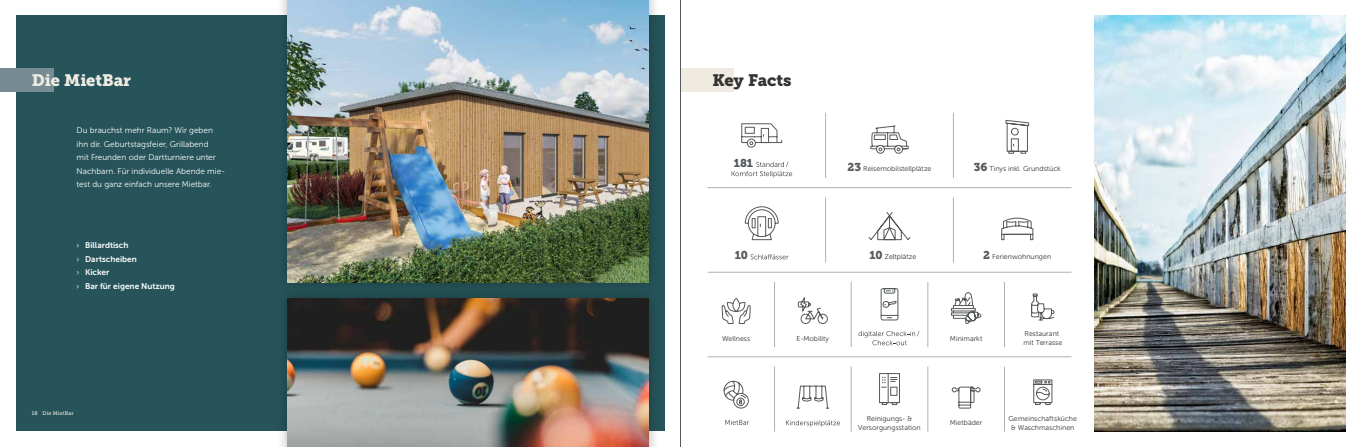
<style>
.page{position:relative;width:1361px;height:447px;background:#fff}
.page>*{position:absolute;margin:0;border:0;box-sizing:border-box;transform-origin:0 0}
.t1{font:16.5px "Museo Slab 900";letter-spacing:-.005em;color:#f0ebe1}
.t2{font:16.5px "Museo Slab 900";letter-spacing:-.01em;color:#333332}
.t3{font:11.32px "Museo Slab 900";color:#55595b}
.t4{font:8.25px/13.5px "Museo Sans 300";color:#fff}
.t5{font:8.25px/13.5px "Museo Sans 700";color:#fff}
.t6{font:7.05px/9.2px "Museo Sans 300";color:#333332;text-align:center}
.t7{font:5.25px "Museo Slab 500";letter-spacing:.02em;color:#f0ebe1}
.s1{font-family:"Museo Slab 900";font-size:11.32px;color:#55595b}
.s2{font-family:"Museo Sans 300"}
</style>
<div class="page">
<div style="left:680px;top:68px;width:53px;height:23px;background:#f0ebe1"></div>
<div style="left:16px;top:16px;width:648px;height:415px;background:#26545a"></div>
<div style="left:275px;top:0;width:385px;height:294px;background:#000;opacity:.3"></div>
<img style="left:287px;top:0;width:361px;height:282px">
<div style="left:275px;top:286px;width:385px;height:160px;background:#234e54"></div>
<img style="left:287px;top:298px;width:361px;height:148px">
<div style="left:0;top:68px;width:53px;height:23px;background:#778c92"></div>
<hr style="left:708px;top:356px;width:363px;height:1px;background:#adb1b4">
<hr style="left:708px;top:272px;width:363px;height:1px;background:#adb1b4">
<hr style="left:708px;top:187px;width:363px;height:1px;background:#adb1b4">
<hr style="left:851px;top:366px;width:1px;height:65px;background:#adb1b4">
<hr style="left:1004px;top:366px;width:1px;height:65px;background:#adb1b4">
<hr style="left:927px;top:366px;width:1px;height:65px;background:#adb1b4">
<hr style="left:774px;top:366px;width:1px;height:65px;background:#adb1b4">
<hr style="left:825px;top:113px;width:1px;height:64px;background:#adb1b4">
<hr style="left:953px;top:113px;width:1px;height:64px;background:#adb1b4">
<svg style="left:721px;top:119px;width:334px;height:289px"></svg>
<svg style="left:786px;top:420px;width:54px;height:6px"></svg>
<svg style="left:858px;top:330px;width:61px;height:15px"></svg>
<svg style="left:731px;top:161px;width:61px;height:16px"></svg>
<svg style="left:750px;top:254px;width:38px;height:5px"></svg>
<svg style="left:725px;top:419px;width:24px;height:5px"></svg>
<hr style="left:680px;top:0;width:1px;height:446px;background:#55595b">
<img style="left:1094px;top:16px;width:251px;height:415px">
<h1 class="t1" style="left:32px;top:71px;width:101px">Die MietBar</h1>
<h1 class="t2" style="left:712px;top:71px;width:81px">Key Facts</h1>
<p class="t4" style="left:77px;top:124px;width:150px">Du brauchst mehr Raum? Wir geben ihn dir. Geburtstagsfeier, Grillabend<br>mit Freunden oder Dartturniere unter Nachbarn. Für individuelle Abende mie&shy;test du ganz einfach unsere Mietbar.</p>
<h2 class="t3" style="left:734px;top:156px;width:21px">181</h2>
<p class="t6" style="left:847px;top:164px;width:85px"><span class="s1">23</span> Reisemobilstellplätze</p>
<p class="t6" style="left:973px;top:164px;width:89px"><span class="s1">36</span> Tinys inkl. Grundstück</p>
<p class="t5" style="left:77px;top:238px;width:100px"><span class="s2">›</span> Billardtisch<br><span class="s2">›</span> Dartscheiben<br><span class="s2">›</span> Kicker<br><span class="s2">›</span> Bar für eigene Nutzung</p>
<p class="t7" style="left:32px;top:410px;width:43px">18 Die MietBar</p>
<h2 class="t3" style="left:735px;top:249px;width:15px">10</h2>
<p class="t6" style="left:869px;top:252px;width:48px"><span class="s1">10</span> Zeltplätze</p>
<p class="t6" style="left:983px;top:252px;width:70px"><span class="s1">2</span> Ferienwohnungen</p>
<p class="t6" style="left:722px;top:333px;width:30px">Wellness</p>
<p class="t6" style="left:796px;top:333px;width:34px">E-Mobility</p>
<p class="t6" style="left:950px;top:333px;width:34px">Minimarkt</p>
<p class="t6" style="left:1023px;top:329px;width:40px;text-align:left">Restaurant mit Terrasse</p>
<p class="t6" style="left:858px;top:413px;width:64px">Reinigungs- &amp;<br>Versorgungsstation</p>
<p class="t6" style="left:950px;top:418px;width:34px">Mietbäder</p>
<p class="t6" style="left:1008px;top:413px;width:70px">Gemeinschaftsküche &amp; Waschmaschinen</p>
</div>
